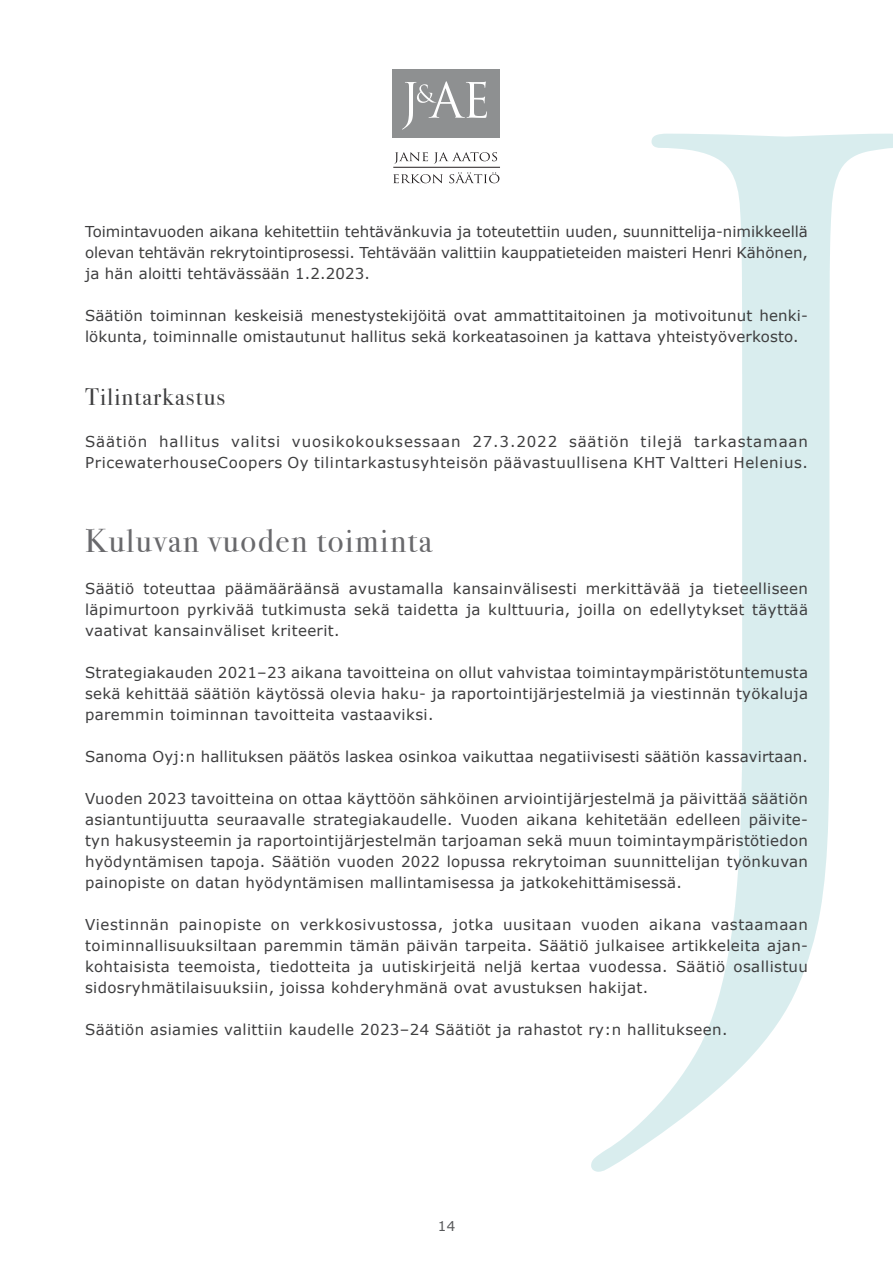
<style>
.page{position:relative;width:893px;height:1263px;background:#fff}
.page>*{position:absolute;margin:0;border:0;box-sizing:border-box;transform-origin:0 0}
.OTSIKKO{font:33px "Bodoni Svty Two ITCTT";letter-spacing:.05em;color:#69696c}
.väliotsikko{font:24px "Bodoni Svty Two ITCTT";letter-spacing:.05em;color:#3e3e3f}
.t1{font:15px/21px "Verdana";letter-spacing:.02em;color:#3e3e3f;text-align:justify}
.t2{font:15px/21px "Verdana";letter-spacing:.04em;color:#3e3e3f}
.t3{font:13.5px "Verdana";color:#57585a}
</style>
<div class="page">
<svg style="left:591px;top:134px;width:302px;height:1038px"></svg>
<div style="left:392px;top:69px;width:108px;height:68px;background:#8e9091"></div>
<svg style="left:402px;top:81px;width:85px;height:49px"></svg>
<svg style="left:394px;top:152px;width:34px;height:12px"></svg>
<svg style="left:434px;top:152px;width:63px;height:12px"></svg>
<svg style="left:393px;top:174px;width:50px;height:9px"></svg>
<svg style="left:449px;top:172px;width:50px;height:11px"></svg>
<hr style="left:393px;top:167px;width:107px;height:1px;background:#231f20">
<p class="t1" style="left:85px;top:221px;width:724px">Toimintavuoden aikana kehitettiin tehtävänkuvia ja toteutettiin uuden, suunnittelija-nimikkeellä olevan tehtävän rekrytointiprosessi. Tehtävään valittiin kauppatieteiden maisteri Henri Kähönen, ja hän aloitti tehtävässään 1.2.2023.</p>
<p class="t1" style="left:85px;top:305px;width:724px">Säätiön toiminnan keskeisiä menestystekijöitä ovat ammattitaitoinen ja motivoitunut henki&shy;lökunta, toiminnalle omistautunut hallitus sekä korkeatasoinen ja kattava yhteistyöverkosto.</p>
<p class="väliotsikko" style="left:85px;top:377px;width:142px">Tilintarkastus</p>
<p class="t2" style="left:85px;top:431px;width:724px">Säätiön hallitus valitsi vuosikokouksessaan 27.3.2022 säätiön tilejä tarkastamaan<br>PricewaterhouseCoopers Oy tilintarkastusyhteisön päävastuullisena KHT Valtteri Helenius.</p>
<p class="OTSIKKO" style="left:85px;top:513px;width:348px">Kuluvan vuoden toiminta</p>
<p class="t1" style="left:85px;top:578px;width:724px">Säätiö toteuttaa päämääräänsä avustamalla kansainvälisesti merkittävää ja tieteelliseen läpimurtoon pyrkivää tutkimusta sekä taidetta ja kulttuuria, joilla on edellytykset täyttää vaativat kansainväliset kriteerit.</p>
<p class="t1" style="left:85px;top:662px;width:724px">Strategiakauden 2021–23 aikana tavoitteina on ollut vahvistaa toimintaympäristötuntemusta sekä kehittää säätiön käytössä olevia haku- ja raportointijärjestelmiä ja viestinnän työkaluja paremmin toiminnan tavoitteita vastaaviksi.</p>
<p class="t1" style="left:85px;top:746px;width:724px">Sanoma Oyj:n hallituksen päätös laskea osinkoa vaikuttaa negatiivisesti säätiön kassavirtaan.</p>
<p class="t1" style="left:85px;top:788px;width:724px">Vuoden 2023 tavoitteina on ottaa käyttöön sähköinen arviointijärjestelmä ja päivittää säätiön asiantuntijuutta seuraavalle strategiakaudelle. Vuoden aikana kehitetään edelleen päivite&shy;tyn hakusysteemin ja raportointijärjestelmän tarjoaman sekä muun toimintaympäristötiedon hyödyntämisen tapoja. Säätiön vuoden 2022 lopussa rekrytoiman suunnittelijan työnkuvan painopiste on datan hyödyntämisen mallintamisessa ja jatkokehittämisessä.</p>
<p class="t1" style="left:85px;top:914px;width:724px">Viestinnän painopiste on verkkosivustossa, jotka uusitaan vuoden aikana vastaamaan toiminnallisuuksiltaan paremmin tämän päivän tarpeita. Säätiö julkaisee artikkeleita ajan&shy;kohtaisista teemoista, tiedotteita ja uutiskirjeitä neljä kertaa vuodessa. Säätiö osallistuu sidosryhmätilaisuuksiin, joissa kohderyhmänä ovat avustuksen hakijat.</p>
<p class="t1" style="left:85px;top:1019px;width:644px">Säätiön asiamies valittiin kaudelle 2023–24 Säätiöt ja rahastot ry:n hallitukseen.</p>
<p class="t3" style="left:438px;top:1217px;width:19px">14</p>
</div>
